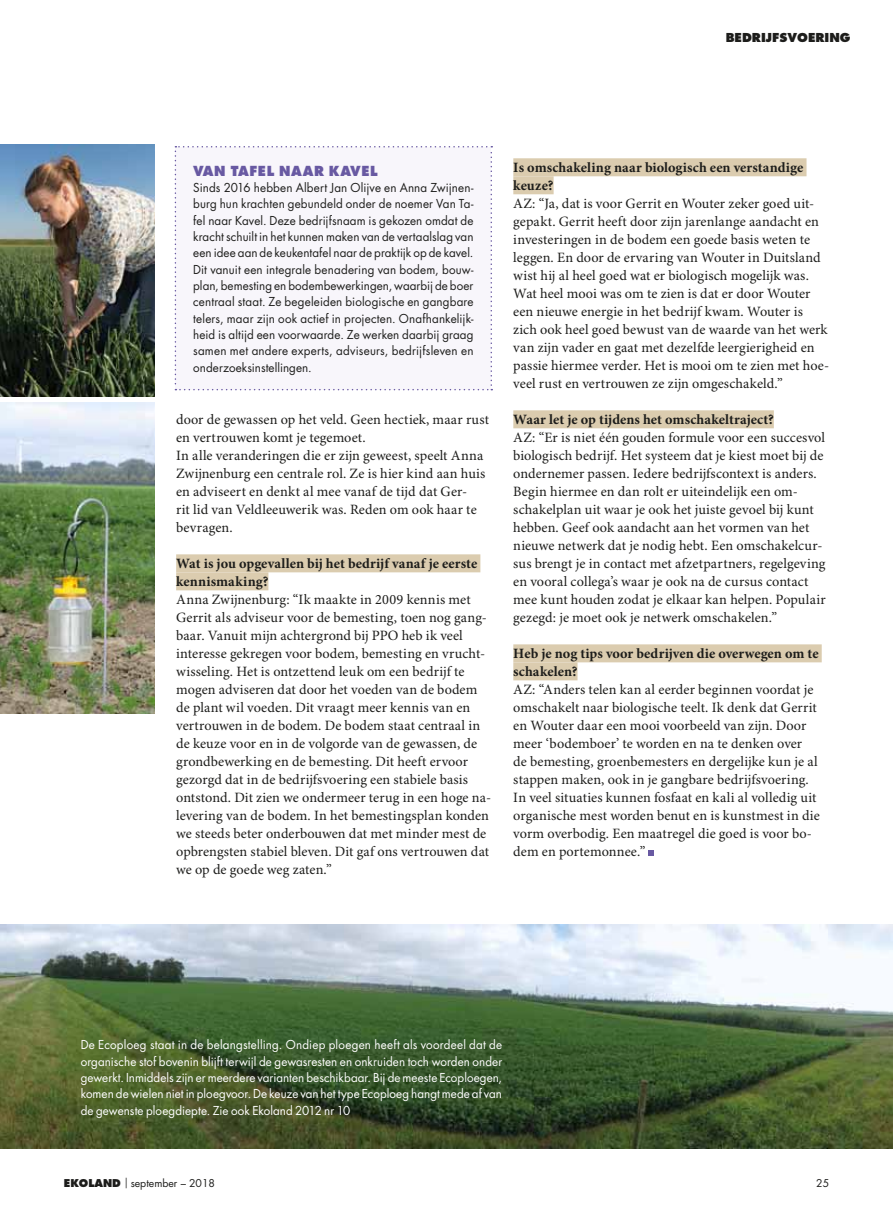
<style>
.page{position:relative;width:893px;height:1212px;background:#fff}
.page>*{position:absolute;margin:0;border:0;box-sizing:border-box;transform-origin:0 0}
.t1{font:14.25px/18px "Minion Pro";letter-spacing:.005em;color:#1d1d1b}
.t2{font:700 14.25px/18px "Minion Pro";letter-spacing:.005em;color:#1d1d1b}
.t3{font:800 13.5px "Futura Std";letter-spacing:.045em;color:#6859a2}
.t4{font:12px/16.4px "Futura Std";letter-spacing:.01em;color:#1d1d1b;text-align:justify}
.t5{font:12px/16.4px "Futura Std";letter-spacing:.005em;color:#fff;text-align:justify}
.t6{font:800 12px "Futura Std";color:#1d1d1b}
.t7{font:10.5px "Futura Std";color:#1d1d1b}
.s1{font-weight:800}
.s2{font-weight:500}
</style>
<div class="page">
<div style="left:176px;top:554px;width:304px;height:18px;background:#dbccaf"></div>
<div style="left:176px;top:572px;width:92px;height:18px;background:#dbccaf"></div>
<div style="left:513px;top:158px;width:293px;height:18px;background:#dbccaf"></div>
<div style="left:513px;top:176px;width:41px;height:18px;background:#dbccaf"></div>
<div style="left:513px;top:410px;width:261px;height:18px;background:#dbccaf"></div>
<div style="left:513px;top:644px;width:309px;height:18px;background:#dbccaf"></div>
<div style="left:513px;top:662px;width:64px;height:18px;background:#dbccaf"></div>
<svg style="left:649px;top:851px;width:5px;height:5px"></svg>
<img style="left:0;top:145px;width:155px;height:252px">
<img style="left:0;top:924px;width:893px;height:224px">
<div style="left:175px;top:146px;width:317px;height:244px;background:#f8f6fb"></div>
<img style="left:0;top:403px;width:155px;height:310px">
<p class="t6" style="left:726px;top:30px;width:126px">BEDRIJFSVOE RING</p>
<p class="t3" style="left:193px;top:162px;width:12px">VAN</p>
<p class="t3" style="left:231px;top:162px;width:61px">TAFEL NAA</p>
<p class="t3" style="left:314px;top:162px;width:57px">R KAVEL</p>
<p class="t4" style="left:193px;top:180px;width:282px">Sinds 2016 hebben Albert Jan Olijve en Anna Zwijnen&shy;burg hun krachten gebundeld onder de noemer Van Ta&shy;fel naar Kavel. Deze bedrijfsnaam is gekozen omdat de kracht schuilt in het kunnen maken van de vertaalslag van een idee aan de keukentafel naar de praktijk op de kavel.<br>Dit vanuit een integrale benadering van bodem, bouw&shy;plan, bemesting en bodembewerkingen, waarbij de boer centraal staat. Ze begeleiden biologische en gangbare telers, maar zijn ook actief in projecten. Onafhankelijk&shy;heid is altijd een voorwaarde. Ze werken daarbij graag samen met andere experts, adviseurs, bedrijfsleven en onderzoeksinstellingen.</p>
<p class="t1" style="left:176px;top:411px;width:314px">door de gewassen op het veld. Geen hectiek, maar rust en vertrouwen komt je tegemoet.<br>In alle veranderingen die er zijn geweest, speelt Anna Zwijnenburg een centrale rol. Ze is hier kind aan huis en adviseert en denkt al mee vanaf de tijd dat Ger-<br>rit lid van Veldleeuwerik was. Reden om ook haar te bevragen.</p>
<p class="t2" style="left:176px;top:555px;width:303px">Wat is jou opgevallen bij het bedrijf vanaf je eerste kennismaking?</p>
<p class="t1" style="left:176px;top:591px;width:316px">Anna Zwijnenburg: “Ik maakte in 2009 kennis met Gerrit als adviseur voor de bemesting, toen nog gang&shy;baar. Vanuit mijn achtergrond bij PPO heb ik veel interesse gekregen voor bodem, bemesting en vrucht&shy;wisseling. Het is ontzettend leuk om een bedrijf te mogen adviseren dat door het voeden van de bodem de plant wil voeden. Dit vraagt meer kennis van en vertrouwen in de bodem. De bodem staat centraal in de keuze voor en in de volgorde van de gewassen, de grondbewerking en de bemesting. Dit heeft ervoor gezorgd dat in de bedrijfsvoering een stabiele basis ontstond. Dit zien we ondermeer terug in een hoge na&shy;levering van de bodem. In het bemestingsplan konden we steeds beter onderbouwen dat met minder mest de opbrengsten stabiel bleven. Dit gaf ons vertrouwen dat we op de goede weg zaten.”</p>
<p class="t2" style="left:513px;top:159px;width:292px">Is omschakeling naar biologisch een verstandige keuze?</p>
<p class="t1" style="left:513px;top:195px;width:317px">AZ: “Ja, dat is voor Gerrit en Wouter zeker goed uit&shy;gepakt. Gerrit heeft door zijn jarenlange aandacht en investeringen in de bodem een goede basis weten te leggen. En door de ervaring van Wouter in Duitsland wist hij al heel goed wat er biologisch mogelijk was.<br>Wat heel mooi was om te zien is dat er door Wouter een nieuwe energie in het bedrijf kwam. Wouter is zich ook heel goed bewust van de waarde van het werk van zijn vader en gaat met dezelfde leergierigheid en passie hiermee verder. Het is mooi om te zien met hoe&shy;veel rust en vertrouwen ze zijn omgeschakeld.”</p>
<p class="t2" style="left:513px;top:411px;width:262px">Waar let je op tijdens het omschakeltraject?</p>
<p class="t1" style="left:513px;top:429px;width:314px">AZ: “Er is niet één gouden formule voor een succesvol biologisch bedrijf. Het systeem dat je kiest moet bij de ondernemer passen. Iedere bedrijfscontext is anders.<br>Begin hiermee en dan rolt er uiteindelijk een om&shy;schakelplan uit waar je ook het juiste gevoel bij kunt hebben. Geef ook aandacht aan het vormen van het nieuwe netwerk dat je nodig hebt. Een omschakelcur&shy;sus brengt je in contact met afzetpartners, regelgeving en vooral collega’s waar je ook na de cursus contact mee kunt houden zodat je elkaar kan helpen. Populair gezegd: je moet ook je netwerk omschakelen.”</p>
<p class="t2" style="left:513px;top:645px;width:307px">Heb je nog tips voor bedrijven die overwegen om te schakelen?</p>
<p class="t1" style="left:513px;top:681px;width:308px">AZ: “Anders telen kan al eerder beginnen voordat je omschakelt naar biologische teelt. Ik denk dat Gerrit en Wouter daar een mooi voorbeeld van zijn. Door meer ‘bodemboer’ te worden en na te denken over<br>de bemesting, groenbemesters en dergelijke kun je al stappen maken, ook in je gangbare bedrijfsvoering.<br>In veel situaties kunnen fosfaat en kali al volledig uit organische mest worden benut en is kunstmest in die vorm overbodig. Een maatregel die goed is voor bo&shy;dem en portemonnee.”</p>
<p class="t5" style="left:81px;top:1037px;width:423px">De Ecoploeg staat in de belangstelling. Ondiep ploegen heeft als voordeel dat de organische stof bovenin blijft terwijl de gewasresten en onkruiden toch worden onder gewerkt. Inmiddels zijn er meerdere varianten beschikbaar. Bij de meeste Ecoploegen, komen de wielen niet in ploegvoor. De keuze van het type Ecoploeg hangt mede af van de gewenste ploegdiepte. Zie ook Ekoland 2012 nr 10</p>
<p class="t7" style="left:64px;top:1176px;width:153px"><span class="s1">EKOLAND</span> <span class="s2">|</span> september – 2018</p>
<p class="t7" style="left:816px;top:1176px;width:14px">25</p>
</div>
